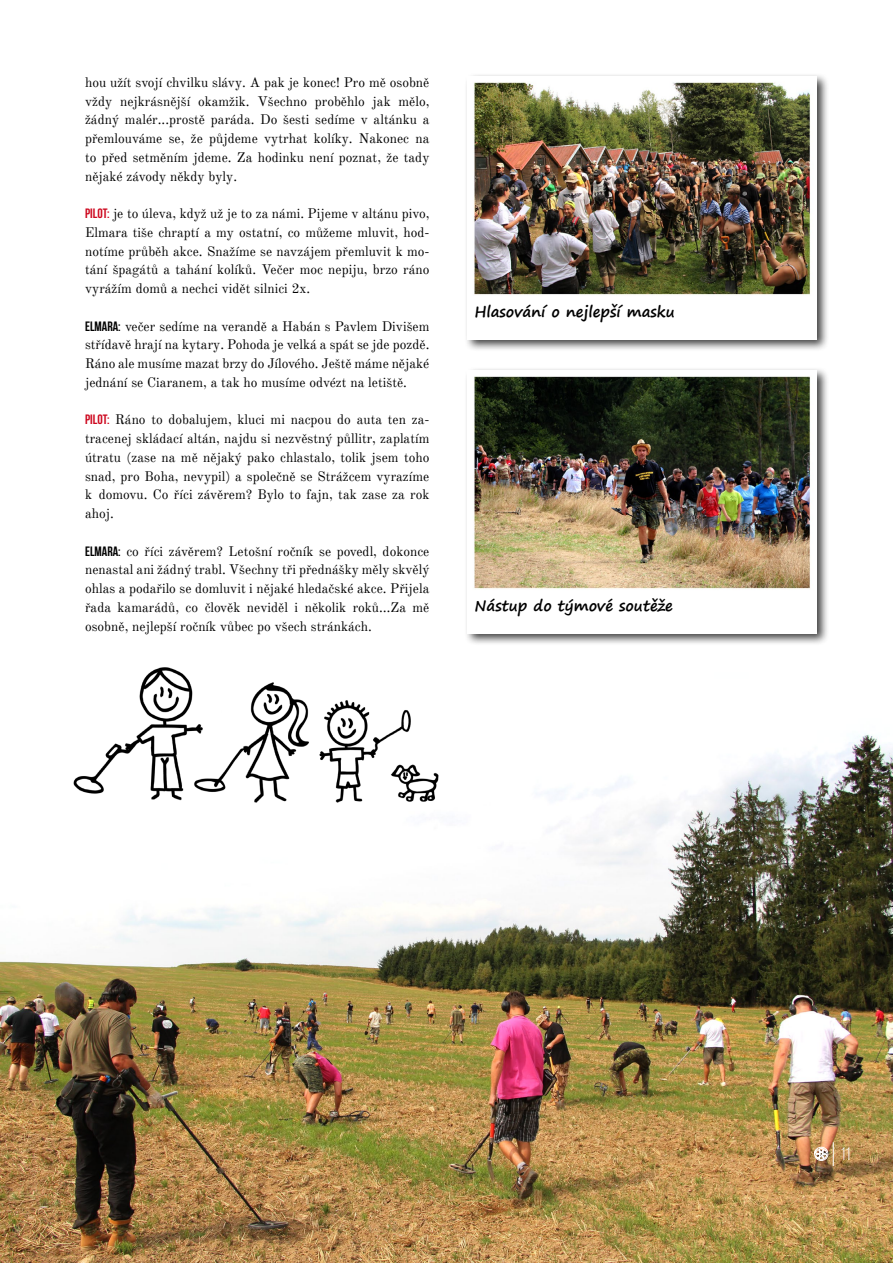
<style>
.page{position:relative;width:893px;height:1263px;background:#fff}
.page>*{position:absolute;margin:0;border:0;box-sizing:border-box;transform-origin:0 0}
.t1{font:18px "Bebas Neue";color:#fff}
.t2{font:700 15px "Segoe Print";color:#000}
.t3{font:13.5px/18.8px "Old Standard TT";color:#000;text-align:justify}
.s1{font-family:"Bebas Neue";font-weight:700;color:#cd071e}
.s2{font-family:"Bebas Neue";font-weight:700}
</style>
<div class="page">
<img style="left:0;top:734px;width:893px;height:529px">
<svg style="left:814px;top:1142px;width:20px;height:24px"></svg>
<div style="left:464px;top:73px;width:365px;height:278px;background:#000;opacity:.75"></div>
<img style="left:468px;top:77px;width:349px;height:262px">
<div style="left:464px;top:367px;width:365px;height:279px;background:#000;opacity:.75"></div>
<img style="left:468px;top:371px;width:349px;height:262px">
<img style="left:67px;top:667px;width:381px;height:137px">
<p class="t3" style="left:85px;top:73px;width:346px">hou užít svojí chvilku slávy. A pak je konec! Pro mě osobně vždy nejkrásnější okamžik. Všechno proběhlo jak mělo, žádný malér...prostě paráda. Do šesti sedíme v altánku a přemlouváme se, že půjdeme vytrhat kolíky. Nakonec na to před setměním jdeme. Za hodinku není poznat, že tady nějaké závody někdy byly.</p>
<p class="t3" style="left:85px;top:204px;width:346px"><span class="s1">PILOT:</span> je to úleva, když už je to za námi. Pijeme v altánu pivo, Elmara tiše chraptí a my ostatní, co můžeme mluvit, hod&shy;notíme průběh akce. Snažíme se navzájem přemluvit k mo&shy;tání špagátů a tahání kolíků. Večer moc nepiju, brzo ráno vyrážím domů a nechci vidět silnici 2x.</p>
<p class="t3" style="left:85px;top:317px;width:346px"><span class="s2">ELMARA:</span> večer sedíme na verandě a Habán s Pavlem Divišem střídavě hrají na kytary. Pohoda je velká a spát se jde pozdě.<br>Ráno ale musíme mazat brzy do Jílového. Ještě máme nějaké jednání se Ciaranem, a tak ho musíme odvézt na letiště.</p>
<p class="t3" style="left:85px;top:411px;width:346px"><span class="s1">PILOT:</span> Ráno to dobalujem, kluci mi nacpou do auta ten za&shy;tracenej skládací altán, najdu si nezvěstný půllitr, zaplatím útratu (zase na mě nějaký pako chlastalo, tolik jsem toho snad, pro Boha, nevypil) a společně se Strážcem vyrazíme k domovu. Co říci závěrem? Bylo to fajn, tak zase za rok ahoj.</p>
<p class="t3" style="left:85px;top:542px;width:346px"><span class="s2">ELMARA:</span> co říci závěrem? Letošní ročník se povedl, dokonce nenastal ani žádný trabl. Všechny tři přednášky měly skvělý ohlas a podařilo se domluvit i nějaké hledačské akce. Přijela řada kamarádů, co člověk neviděl i několik roků…Za mě osobně, nejlepší ročník vůbec po všech stránkách.</p>
<p class="t2" style="left:475px;top:298px;width:202px">Hlasování o nejlepší masku</p>
<p class="t2" style="left:475px;top:592px;width:200px">Nástup do týmové soutěže</p>
<h1 class="t1" style="left:840px;top:1144px;width:12px">11</h1>
</div>
